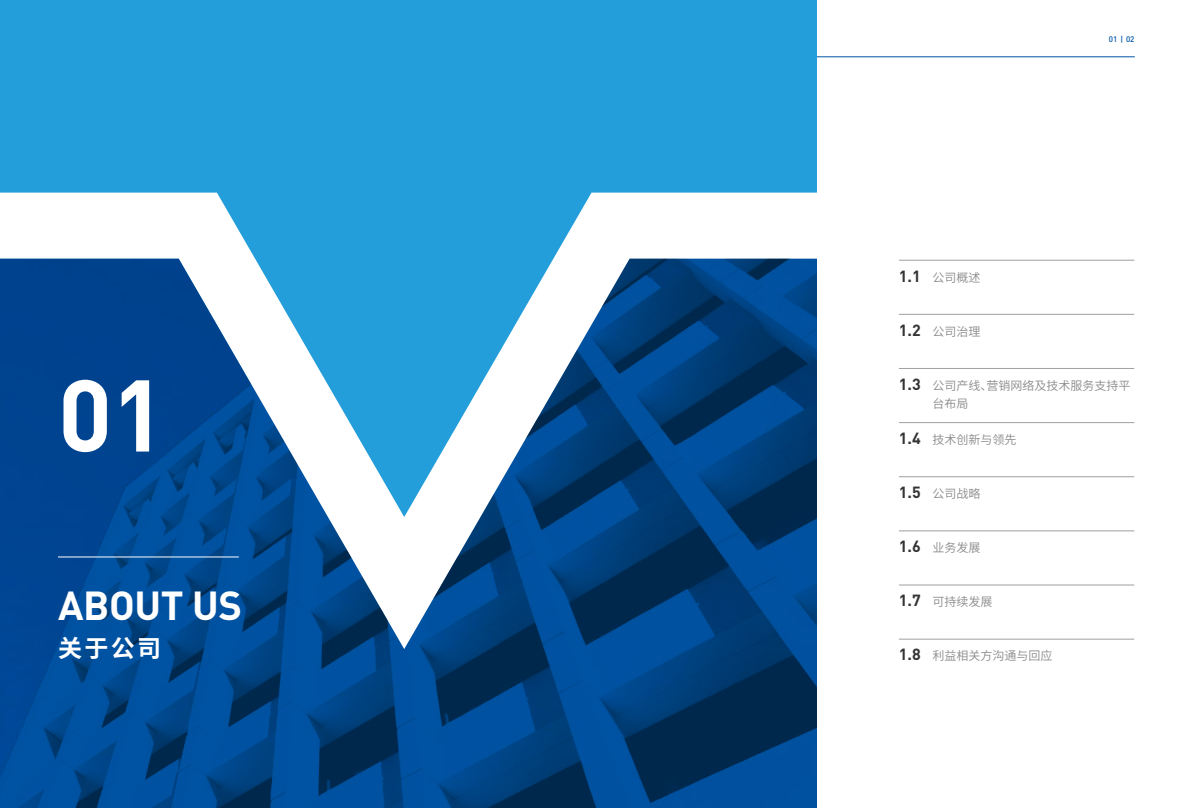
<style>
.page{position:relative;width:1191px;height:808px;background:#fff}
.page>*{position:absolute;margin:0;border:0;box-sizing:border-box;transform-origin:0 0}
.t1{font:700 100px "DIN Pro";color:#fff}
.t2{font:700 40px "DIN Pro";letter-spacing:-.01em;color:#fff}
.t3{font:700 24px "Source Han Sans CN";color:#fff}
.t4{font:700 16px "DIN Pro";color:#333433}
.t5{font:12px/18px "Source Han Sans CN";color:#8a8a8a}
.t6{font:500 8px "DIN Pro";color:#0054a5}
</style>
<div class="page">
<img style="left:0;top:517px;width:817px;height:291px">
<hr style="left:58px;top:556px;width:181px;height:1px;background:#fff">
<hr style="left:899px;top:260px;width:235px;height:1px;background:#9fa0a0">
<hr style="left:899px;top:314px;width:235px;height:1px;background:#9fa0a0">
<hr style="left:899px;top:368px;width:235px;height:1px;background:#9fa0a0">
<hr style="left:899px;top:422px;width:235px;height:1px;background:#9fa0a0">
<hr style="left:899px;top:476px;width:235px;height:1px;background:#9fa0a0">
<hr style="left:899px;top:531px;width:235px;height:1px;background:#9fa0a0">
<hr style="left:899px;top:585px;width:235px;height:1px;background:#9fa0a0">
<hr style="left:899px;top:639px;width:235px;height:1px;background:#9fa0a0">
<hr style="left:652px;top:57px;width:482px;height:1px;background:#0054a5">
<svg style="left:0;top:0;width:817px;height:517px;fill:#239edb"></svg>
<h1 class="t1" style="left:58px;top:347px;width:109px">01</h1>
<h2 class="t2" style="left:58px;top:578px;width:186px">ABOUT US</h2>
<h3 class="t3" style="left:58px;top:635px;width:105px">关于公司</h3>
<p class="t6" style="left:1109px;top:34px;width:27px">01 | 02</p>
<h3 class="t4" style="left:899px;top:265px;width:23px">1.1</h3>
<p class="t5" style="left:932px;top:269px;width:49px">公司概述</p>
<h3 class="t4" style="left:899px;top:319px;width:23px">1.2</h3>
<p class="t5" style="left:932px;top:323px;width:49px">公司治理</p>
<h3 class="t4" style="left:899px;top:373px;width:23px">1.3</h3>
<h3 class="t4" style="left:899px;top:427px;width:23px">1.4</h3>
<p class="t5" style="left:932px;top:377px;width:199px">公司产线、营销网络及技术服务支持平台布局</p>
<p class="t5" style="left:932px;top:431px;width:85px">技术创新与领先</p>
<h3 class="t4" style="left:899px;top:481px;width:23px">1.5</h3>
<p class="t5" style="left:932px;top:485px;width:49px">公司战略</p>
<h3 class="t4" style="left:899px;top:535px;width:23px">1.6</h3>
<p class="t5" style="left:932px;top:539px;width:49px">业务发展</p>
<h3 class="t4" style="left:899px;top:589px;width:23px">1.7</h3>
<p class="t5" style="left:932px;top:593px;width:61px">可持续发展</p>
<h3 class="t4" style="left:899px;top:643px;width:23px">1.8</h3>
<p class="t5" style="left:932px;top:647px;width:121px">利益相关方沟通与回应</p>
</div>
